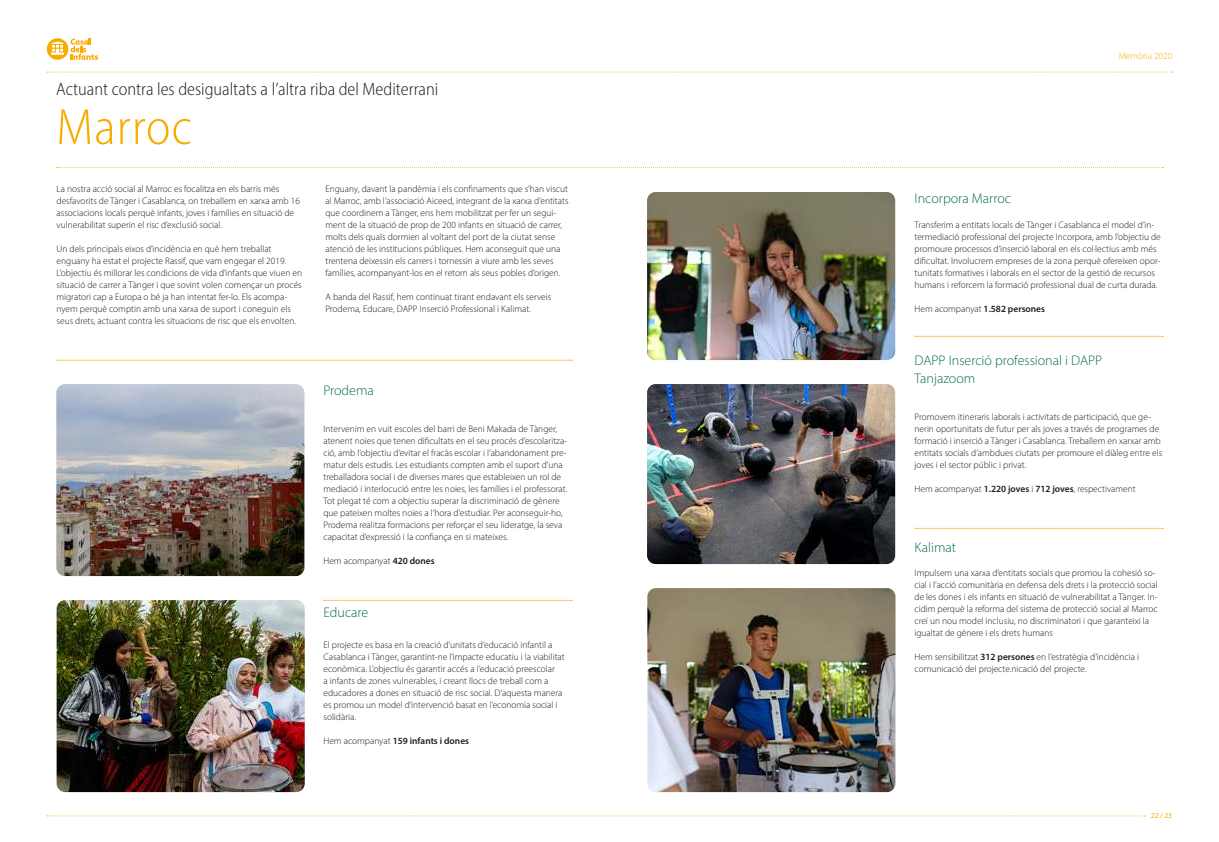
<style>
.page{position:relative;width:1219px;height:842px;background:#fff}
.page>*{position:absolute;margin:0;border:0;box-sizing:border-box;transform-origin:0 0}
.t1{font:300 semi-condensed 51.2px "Myriad Pro";letter-spacing:.02em;color:#f8ac00}
.t2{font:300 semi-condensed 18px "Myriad Pro";color:#1c1c1b}
.t3{font:300 14px/18px "Myriad Pro";color:#036b58}
.t4{font:300 9.5px/12px "Myriad Pro";color:#1c1c1b}
.t5{font:600 9.5px "Myriad Pro";color:#1c1c1b}
.t6{font:300 9.3px "Myriad Pro";color:#f8ac00}
.t7{font:7.6px "Myriad Pro";color:#f8ac00}
.s1{font-weight:600}
.s2{font-weight:300}
</style>
<div class="page">
<svg style="left:71px;top:38px;width:27px;height:22px"></svg>
<div style="left:47px;top:38px;width:21px;height:22px;background:#f8ac00;border-radius:50%"></div>
<svg style="left:51px;top:42px;width:13px;height:13px"></svg>
<img style="left:647px;top:192px;width:248px;height:168px">
<img style="left:56px;top:384px;width:248px;height:192px">
<img style="left:647px;top:384px;width:248px;height:180px">
<img style="left:57px;top:600px;width:248px;height:192px">
<img style="left:647px;top:588px;width:248px;height:204px">
<svg style="left:57px;top:167px;width:1106px;height:1px"></svg>
<svg style="left:57px;top:360px;width:515px;height:1px"></svg>
<svg style="left:324px;top:600px;width:248px;height:1px"></svg>
<svg style="left:915px;top:336px;width:248px;height:1px"></svg>
<svg style="left:915px;top:528px;width:248px;height:1px"></svg>
<svg style="left:47px;top:815px;width:1098px;height:1px"></svg>
<svg style="left:47px;top:72px;width:1126px;height:1px"></svg>
<h2 class="t2" style="left:56px;top:81px;width:383px">Actuant contra les desigualtats a l’altra riba del Mediterrani</h2>
<h1 class="t1" style="left:56px;top:102px;width:137px">Marroc</h1>
<p class="t4" style="left:57px;top:183px;width:245px">La nostra acció social al Marroc es focalitza en els barris més desfavorits de Tànger i Casablanca, on treballem en xarxa amb 16 associacions locals perquè infants, joves i famílies en situació de vulnerabilitat superin el risc d’exclusió social.</p>
<p class="t4" style="left:57px;top:243px;width:247px">Un dels principals eixos d’incidència en què hem treballat enguany ha estat el projecte Rassif, que vam engegar el 2019.<br>L’objectiu és millorar les condicions de vida d’infants que viuen en situació de carrer a Tànger i que sovint volen començar un procés migratori cap a Europa o bé ja han intentat fer-lo. Els acompa&shy;nyem perquè comptin amb una xarxa de suport i coneguin els seus drets, actuant contra les situacions de risc que els envolten.</p>
<p class="t4" style="left:325px;top:183px;width:245px">Enguany, davant la pandèmia i els confinaments que s’han viscut al Marroc, amb l’associació Aiceed, integrant de la xarxa d’entitats que coordinem a Tànger, ens hem mobilitzat per fer un segui&shy;ment de la situació de prop de 200 infants en situació de carrer, molts dels quals dormien al voltant del port de la ciutat sense atenció de les institucions públiques. Hem aconseguit que una trentena deixessin els carrers i tornessin a viure amb les seves famílies, acompanyant-los en el retorn als seus pobles d’origen.</p>
<p class="t4" style="left:325px;top:291px;width:227px">A banda del Rassif, hem continuat tirant endavant els serveis<br>Prodema, Educare, DAPP Inserció Professional i Kalimat.</p>
<h3 class="t3" style="left:323px;top:382px;width:52px">Prodema</h3>
<p class="t4" style="left:323px;top:423px;width:245px">Intervenim en vuit escoles del barri de Beni Makada de Tànger, atenent noies que tenen dificultats en el seu procés d’escolaritza&shy;ció, amb l’objectiu d’evitar el fracàs escolar i l’abandonament pre&shy;matur dels estudis. Les estudiants compten amb el suport d’una treballadora social i de diverses mares que estableixen un rol de mediació i interlocució entre les noies, les famílies i el professorat.<br>Tot plegat té com a objectiu superar la discriminació de gènere que pateixen moltes noies a l’hora d’estudiar. Per aconseguir-ho, Prodema realitza formacions per reforçar el seu lideratge, la seva capacitat d’expressió i la confiança en si mateixes.</p>
<p class="t4" style="left:323px;top:555px;width:113px">Hem acompanyat <span class="s1">420 dones</span></p>
<h3 class="t3" style="left:323px;top:604px;width:46px">Educare</h3>
<p class="t4" style="left:323px;top:639px;width:243px">El projecte es basa en la creació d’unitats d’educació infantil a Casablanca i Tànger, garantint-ne l’impacte educatiu i la viabilitat econòmica. L’objectiu és garantir accés a l’educació preescolar<br>a infants de zones vulnerables, i creant llocs de treball com a educadores a dones en situació de risc social. D’aquesta manera es promou un model d’intervenció basat en l’economia social i solidària.</p>
<p class="t5" style="left:323px;top:737px;width:147px"><span class="s2">Hem acompanyat</span> 159 infants i dones</p>
<p class="t6" style="left:1119px;top:51px;width:55px">Memòria 2020</p>
<h3 class="t3" style="left:914px;top:189px;width:98px">Incorpora Marroc</h3>
<p class="t4" style="left:914px;top:219px;width:248px">Transferim a entitats locals de Tànger i Casablanca el model d’in&shy;termediació professional del projecte Incorpora, amb l’objectiu de promoure processos d’inserció laboral en els col·lectius amb més dificultat. Involucrem empreses de la zona perquè ofereixen opor&shy;tunitats formatives i laborals en el sector de la gestió de recursos humans i reforcem la formació professional dual de curta durada.</p>
<p class="t4" style="left:914px;top:303px;width:132px">Hem acompanyat <span class="s1">1.582 persones</span></p>
<h3 class="t3" style="left:914px;top:352px;width:189px">DAPP Inserció professional i DAPP<br>Tanjazoom</h3>
<p class="t4" style="left:914px;top:411px;width:249px">Promovem itineraris laborals i activitats de participació, que ge&shy;nerin oportunitats de futur per als joves a través de programes de formació i inserció a Tànger i Casablanca. Treballem en xarxar amb entitats socials d’ambdues ciutats per promoure el diàleg entre els joves i el sector públic i privat.</p>
<p class="t4" style="left:914px;top:483px;width:223px">Hem acompanyat <span class="s1">1.220 joves</span> i <span class="s1">712 joves</span>, respectivament</p>
<h3 class="t3" style="left:914px;top:539px;width:43px">Kalimat</h3>
<p class="t4" style="left:914px;top:567px;width:245px">Impulsem una xarxa d’entitats socials que promou la cohesió so&shy;cial i l’acció comunitària en defensa dels drets i la protecció social de les dones i els infants en situació de vulnerabilitat a Tànger. In&shy;cidim perquè la reforma del sistema de protecció social al Marroc creï un nou model inclusiu, no discriminatori i que garanteixi la igualtat de gènere i els drets humans</p>
<p class="t4" style="left:914px;top:651px;width:226px">Hem sensibilitzat <span class="s1">312 persones</span> en l’estratègia d’incidència i comunicació del projecte.nicació del projecte.</p>
<p class="t7" style="left:1151px;top:812px;width:23px">22 / 23</p>
</div>
